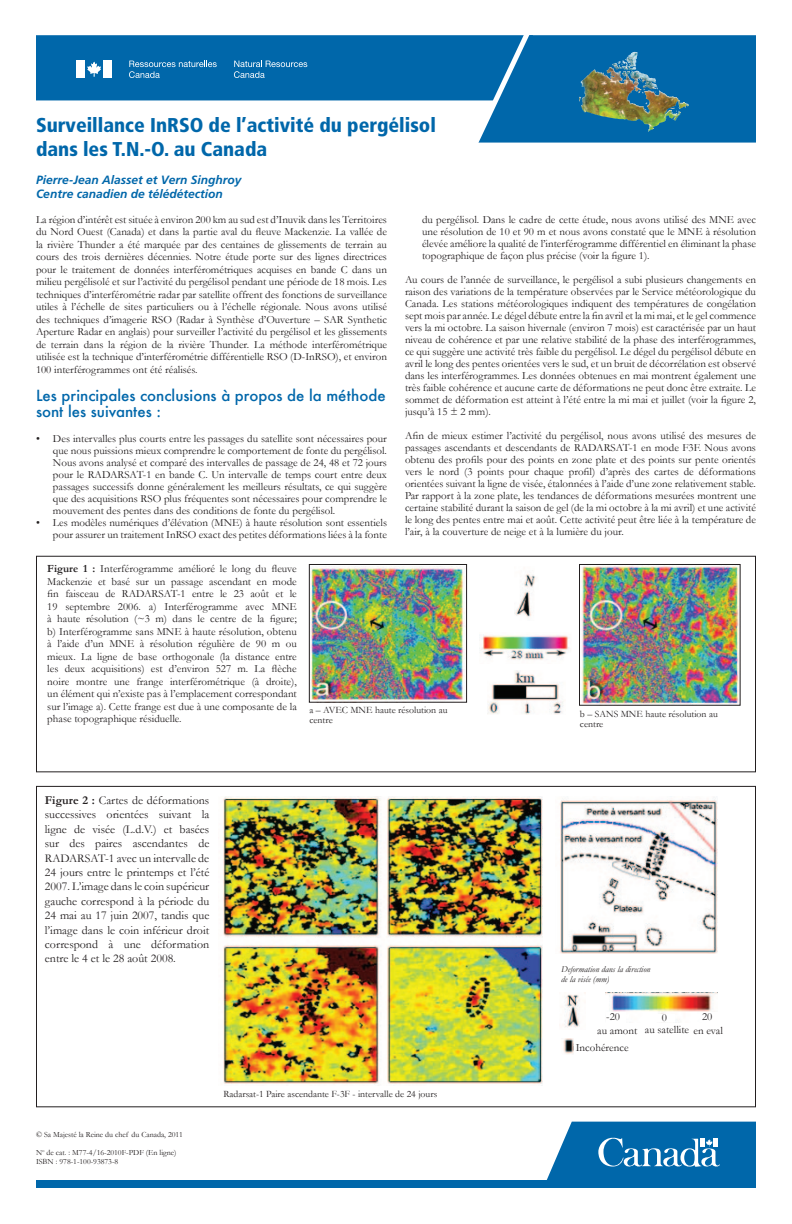
<style>
.page{position:relative;width:792px;height:1224px;background:#fff}
.page>*{position:absolute;margin:0;border:0;box-sizing:border-box;transform-origin:0 0}
.t1{font:900 condensed 20px/24px "Frutiger";color:#0067aa}
.t2{font:500 15px/16px "Futura";color:#0067aa}
.t3{font:12px/14.4px "Garamond";color:#231f20;text-align:justify}
.t4{font:italic 700 12px/14px "Frutiger";color:#0067aa}
.t5{font:11px/12px "Garamond";color:#231f20;text-align:justify}
.t6{font:9.8px/10px "Garamond";color:#231f20}
.t7{font:italic 9px/10px "Garamond";color:#231f20}
.t8{font:8px "Garamond";color:#231f20}
.s1{font-weight:700}
</style>
<div class="page">
<svg style="left:36px;top:35px;width:720px;height:108px"></svg>
<img style="left:618px;top:52px;width:19px;height:18px">
<svg style="left:543px;top:1122px;width:213px;height:59px;background:#287eb7"></svg>
<div style="left:36px;top:1181px;width:720px;height:7px;background:#0067aa"></div>
<div style="left:36px;top:556px;width:720px;height:216px;border:1px solid #231f20"></div>
<img style="left:311px;top:566px;width:154px;height:135px">
<div style="left:309px;top:564px;width:158px;height:139px;border:1px solid #231f20"></div>
<img style="left:479px;top:634px;width:91px;height:26px">
<img style="left:487px;top:670px;width:76px;height:45px">
<img style="left:514px;top:574px;width:22px;height:43px">
<img style="left:581px;top:566px;width:158px;height:138px">
<div style="left:579px;top:564px;width:162px;height:142px;border:1px solid #231f20"></div>
<img style="left:223px;top:796px;width:319px;height:290px">
<img style="left:559px;top:800px;width:158px;height:153px">
<img style="left:606px;top:992px;width:112px;height:31px">
<img style="left:565px;top:992px;width:20px;height:36px">
<img style="left:563px;top:1038px;width:10px;height:16px">
<div style="left:606px;top:1012px;width:20px;height:11px;background:#fff"></div>
<div style="left:655px;top:1014px;width:19px;height:7px;background:#fff"></div>
<div style="left:702px;top:1012px;width:19px;height:11px;background:#fff"></div>
<h1 class="t1" style="left:36px;top:113px;width:401px">Surveillance InRSO de l’activité du pergélisol dans les T.N.-O. au Canada</h1>
<p class="t4" style="left:36px;top:173px;width:207px">Pierre-Jean Alasset et Vern Singhroy<br>Centre canadien de télédétection</p>
<p class="t5" style="left:36px;top:213px;width:353px;line-height:12.5px">La région d’intérêt est située à environ 200 km au sud est d’Inuvik dans les Territoires du Nord Ouest (Canada) et dans la partie aval du fleuve Mackenzie. La vallée de la rivière Thunder a été marquée par des centaines de glissements de terrain au cours des trois dernières décennies. Notre étude porte sur des lignes directrices pour le traitement de données interférométriques acquises en bande C dans un milieu pergélisolé et sur l’activité du pergélisol pendant une période de 18 mois. Les techniques d’interférométrie radar par satellite offrent des fonctions de surveillance utiles à l’échelle de sites particuliers ou à l’échelle régionale. Nous avons utilisé des techniques d’imagerie RSO (Radar à Synthèse d’Ouverture – SAR Synthetic Aperture Radar en anglais) pour surveiller l’activité du pergélisol et les glissements de terrain dans la région de la rivière Thunder. La méthode interférométrique utilisée est la technique d’interférométrie différentielle RSO (D-InRSO), et environ 100 interférogrammes ont été réalisés.</p>
<h2 class="t2" style="left:36px;top:388px;width:351px">Les principales conclusions à propos de la méthode sont les suivantes :</h2>
<p class="t5" style="left:53px;top:432px;width:336px;text-indent:-17px">• Des intervalles plus courts entre les passages du satellite sont nécessaires pour que nous puissions mieux comprendre le comportement de fonte du pergélisol.<br>Nous avons analysé et comparé des intervalles de passage de 24, 48 et 72 jours pour le RADARSAT-1 en bande C. Un intervalle de temps court entre deux passages successifs donne généralement les meilleurs résultats, ce qui suggère que des acquisitions RSO plus fréquentes sont nécessaires pour comprendre le mouvement des pentes dans des conditions de fonte du pergélisol.</p>
<p class="t5" style="left:36px;top:516px;width:353px;text-align:right">• Les modèles numériques d’élévation (MNE) à haute résolution sont essentiels pour assurer un traitement InRSO exact des petites déformations liées à la fonte</p>
<p class="t5" style="left:422px;top:213px;width:336px">du pergélisol. Dans le cadre de cette étude, nous avons utilisé des MNE avec une résolution de 10 et 90 m et nous avons constaté que le MNE à résolution élevée améliore la qualité de l’interférogramme différentiel en éliminant la phase topographique de façon plus précise (voir la figure 1).</p>
<p class="t5" style="left:405px;top:273px;width:353px">Au cours de l’année de surveillance, le pergélisol a subi plusieurs changements en raison des variations de la température observées par le Service météorologique du Canada. Les stations météorologiques indiquent des températures de congélation sept mois par année. Le dégel débute entre la fin avril et la mi mai, et le gel commence vers la mi octobre. La saison hivernale (environ 7 mois) est caractérisée par un haut niveau de cohérence et par une relative stabilité de la phase des interférogrammes, ce qui suggère une activité très faible du pergélisol. Le dégel du pergélisol débute en avril le long des pentes orientées vers le sud, et un bruit de décorrélation est observé dans les interférogrammes. Les données obtenues en mai montrent également une très faible cohérence et aucune carte de déformations ne peut donc être extraite. Le sommet de déformation est atteint à l’été entre la mi mai et juillet (voir la figure 2, jusqu’à 15 ± 2 mm).</p>
<p class="t5" style="left:405px;top:429px;width:353px">Afin de mieux estimer l’activité du pergélisol, nous avons utilisé des mesures de passages ascendants et descendants de RADARSAT-1 en mode F3F. Nous avons obtenu des profils pour des points en zone plate et des points sur pente orientés vers le nord (3 points pour chaque profil) d’après des cartes de déformations orientées suivant la ligne de visée, étalonnées à l’aide d’une zone relativement stable.<br>Par rapport à la zone plate, les tendances de déformations mesurées montrent une certaine stabilité durant la saison de gel (de la mi octobre à la mi avril) et une activité le long des pentes entre mai et août. Cette activité peut être liée à la température de l’air, à la couverture de neige et à la lumière du jour.</p>
<p class="t5" style="left:47px;top:563px;width:251px;line-height:12.5px"><span class="s1">Figure 1 :</span> Interférogramme amélioré le long du fleuve Mackenzie et basé sur un passage ascendant en mode fin faisceau de RADARSAT-1 entre le 23 août et le 19 septembre 2006. a) Interférogramme avec MNE à haute résolution (~3 m) dans le centre de la figure; b) Interférogramme sans MNE à haute résolution, obtenu à l’aide d’un MNE à résolution régulière de 90 m ou mieux. La ligne de base orthogonale (la distance entre les deux acquisitions) est d’environ 527 m. La flèche noire montre une frange interférométrique (à droite), un élément qui n’existe pas à l’emplacement correspondant sur l’image a). Cette frange est due à une composante de la phase topographique résiduelle.</p>
<p class="t6" style="left:309px;top:705px;width:140px">a – AVEC MNE haute résolution au centre</p>
<p class="t6" style="left:580px;top:709px;width:139px">b – SANS MNE haute résolution au centre</p>
<p class="t3" style="left:45px;top:793px;width:166px"><span class="s1">Figure 2 :</span> Cartes de déformations successives orientées suivant la ligne de visée (L.d.V.) et basées sur des paires ascendantes de RADARSAT-1 avec un intervalle de 24 jours entre le printemps et l’été 2007. L’image dans le coin supérieur gauche correspond à la période du 24 mai au 17 juin 2007, tandis que l’image dans le coin inférieur droit correspond à une déformation entre le 4 et le 28 août 2008.</p>
<p class="t7" style="left:561px;top:964px;width:91px">Deformation dans la direction de la visée (mm)</p>
<p class="t5" style="left:606px;top:1010px;width:15px">-20</p>
<p class="t5" style="left:662px;top:1012px;width:7px">0</p>
<p class="t5" style="left:702px;top:1010px;width:12px">20</p>
<p class="t5" style="left:597px;top:1024px;width:127px">au amont au satellite en eval</p>
<p class="t5" style="left:576px;top:1041px;width:54px">Incohérence</p>
<p class="t8" style="left:36px;top:1130px;width:149px">© Sa Majesté la Reine du chef du Canada, 2011</p>
<p class="t8" style="left:36px;top:1148px;width:142px">N<sup>o</sup> de cat. : M77-4/16-2010F-PDF (En ligne)</p>
<p class="t8" style="left:36px;top:1157px;width:84px">ISBN : 978-1-100-93873-8</p>
<p class="t6" style="left:223px;top:1088px;width:215px">Radarsat-1 Paire ascendante F-3F - intervalle de 24 jours</p>
</div>
